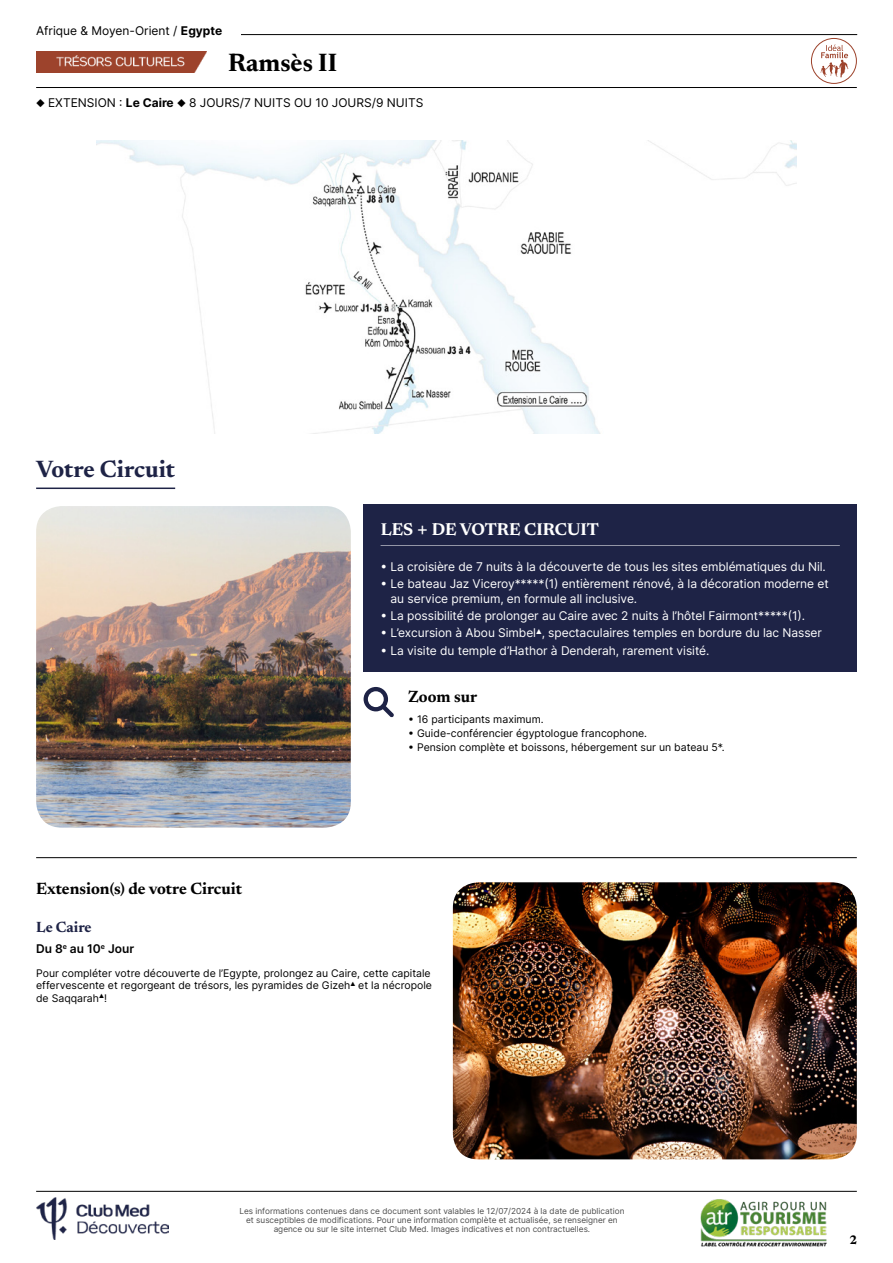
<style>
.page{position:relative;width:893px;height:1263px;background:#fff}
.page>*{position:absolute;margin:0;border:0;box-sizing:border-box;transform-origin:0 0}
.t1{font:700 25.5px "Newsreader 24 pt";color:#000}
.t2{font:700 24px "Newsreader 24 pt";color:#1e2346}
.t3{font:700 17.25px "Newsreader 24 pt";color:#fff}
.t4{font:700 16.5px "Newsreader 24 pt";color:#000}
.t5{font:700 15px "Newsreader 24 pt";color:#1e2346}
.t6{font:700 12.6px "Newsreader 24 pt";color:#000}
.t7{font:12px/15px "Inter";letter-spacing:-.005em;color:#fff}
.t8{font:12px "Inter";color:#000}
.t9{font:600 12px "Inter";color:#000}
.t10{font:10.5px/12.6px "Inter";color:#000}
.t11{font:8.25px/9px "Inter";color:#4d4d4d;text-align:center}
.s1{font-weight:700}
.s2{font-size:22.5px}
</style>
<div class="page">
<hr style="left:64px;top:34px;width:793px;height:1px;background:#000">
<img style="left:36px;top:51px;width:171px;height:21px">
<hr style="left:36px;top:87px;width:821px;height:1px;background:#000">
<div style="left:36px;top:26px;width:204px;height:17px;background:#fff"></div>
<hr style="left:36px;top:1191px;width:821px;height:1px;background:#000">
<div style="left:811px;top:38px;width:46px;height:46px;border:1px solid #9d432c;border-radius:50%"></div>
<svg style="left:821px;top:45px;width:27px;height:33px"></svg>
<img style="left:36px;top:1197px;width:132px;height:42px">
<img style="left:700px;top:1199px;width:127px;height:48px">
<img style="left:453px;top:882px;width:404px;height:277px">
<div style="left:364px;top:505px;width:493px;height:47px;background:#1e2346"></div>
<hr style="left:381px;top:545px;width:459px;height:2px;background:#fff">
<div style="left:364px;top:546px;width:493px;height:42px;background:#1e2346"></div>
<div style="left:364px;top:563px;width:493px;height:57px;background:#1e2346"></div>
<div style="left:364px;top:612px;width:493px;height:42px;background:#1e2346"></div>
<div style="left:364px;top:629px;width:493px;height:43px;background:#1e2346"></div>
<svg style="left:364px;top:687px;width:30px;height:30px"></svg>
<img style="left:36px;top:506px;width:315px;height:322px">
<hr style="left:36px;top:857px;width:821px;height:1px;background:#000">
<hr style="left:36px;top:487px;width:139px;height:2px;background:#1e2346">
<img style="left:97px;top:140px;width:699px;height:294px">
<p class="t8" style="left:36px;top:22px;width:188px">Afrique &amp; Moyen-Orient / <span class="s1">Egypte</span></p>
<h1 class="t1" style="left:228px;top:44px;width:111px">Ramsès II</h1>
<p class="t8" style="left:36px;top:93px;width:389px">◆ EXTENSION : <span class="s1">Le Caire</span> ◆ 8 JOURS/7 NUITS OU 10 JOURS/9 NUITS</p>
<h2 class="t2" style="left:36px;top:452px;width:141px">Votre Circuit</h2>
<h3 class="t3" style="left:381px;top:517px;width:220px">LES <span class="s2">+</span> DE VOTRE CIRCUIT</h3>
<p class="t7" style="left:381px;top:559px;width:447px">• La croisière de 7 nuits à la découverte de tous les sites emblématiques du Nil.</p>
<p class="t7" style="left:391px;top:576px;width:440px;text-indent:-10px">• Le bateau Jaz Viceroy*****(1) entièrement rénové, à la décoration moderne et au service premium, en formule all inclusive.</p>
<p class="t7" style="left:381px;top:608px;width:426px">• La possibilité de prolonger au Caire avec 2 nuits à l’hôtel Fairmont*****(1).</p>
<p class="t7" style="left:381px;top:625px;width:443px">• L’excursion à Abou Simbel▲, spectaculaires temples en bordure du lac Nasser</p>
<p class="t7" style="left:381px;top:642px;width:330px">• La visite du temple d’Hathor à Denderah, rarement visité.</p>
<h3 class="t4" style="left:408px;top:685px;width:70px">Zoom sur</h3>
<p class="t10" style="left:408px;top:713px;width:137px">• 16 participants maximum.</p>
<p class="t10" style="left:408px;top:726px;width:240px">• Guide-conférencier égyptologue francophone.</p>
<p class="t10" style="left:408px;top:740px;width:318px">• Pension complète et boissons, hébergement sur un bateau 5*.</p>
<h3 class="t4" style="left:36px;top:877px;width:208px">Extension(s) de votre Circuit</h3>
<p class="t5" style="left:36px;top:917px;width:57px">Le Caire</p>
<p class="t9" style="left:36px;top:940px;width:100px">Du 8<sup>e</sup> au 10<sup>e</sup> Jour</p>
<p class="t10" style="left:36px;top:966px;width:397px">Pour compléter votre découverte de l’Egypte, prolongez au Caire, cette capitale effervescente et regorgeant de trésors, les pyramides de Gizeh▲ et la nécropole de Saqqarah▲!</p>
<p class="t11" style="left:239px;top:1206px;width:387px">Les informations contenues dans ce document sont valables le 12/07/2024 à la date de publication et susceptibles de modifications. Pour une information complète et actualisée, se renseigner en agence ou sur le site internet Club Med. Images indicatives et non contractuelles.</p>
<p class="t6" style="left:849px;top:1230px;width:9px">2</p>
</div>
